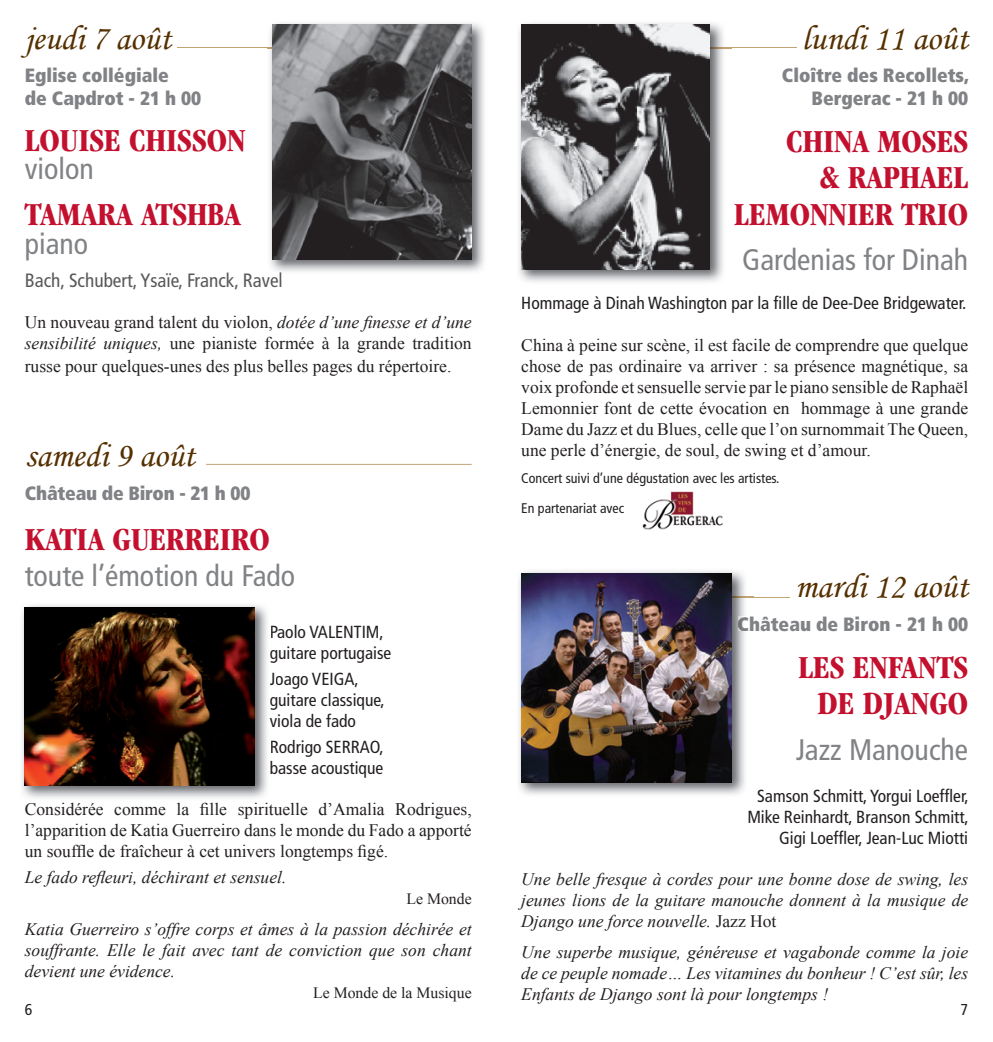
<style>
.page{position:relative;width:993px;height:1042px;background:#fff}
.page>*{position:absolute;margin:0;border:0;box-sizing:border-box;transform-origin:0 0}
.t1{font:35px "Monotype Corsiva";color:#553000}
.t2{font:700 condensed 33.25px/36.4px "Garamond";color:#c3102e;text-align:right}
.t3{font:condensed 29.75px "Frutiger";color:#808285}
.t4{font:900 condensed 19.25px/23.1px "Frutiger";color:#808285;text-align:right}
.t5{font:condensed 19.25px "Frutiger";color:#57585a}
.t6{font:17.5px/21px "Times New Roman";color:#231f20;text-align:justify}
.t7{font:italic 17.5px/21px "Times New Roman";color:#231f20;text-align:justify}
.t8{font:condensed 17.5px/21px "Frutiger";color:#231f20}
.t9{font:15.75px "Times New Roman";color:#231f20}
.t10{font:condensed 15.75px "Frutiger";color:#231f20}
.t11{font:condensed 14px "Frutiger";color:#231f20}
.s1{font-style:italic}
.s2{color:#6b6b6e}
.s3{font-style:normal}
</style>
<div class="page">
<img style="left:22px;top:605px;width:245px;height:193px">
<img style="left:25px;top:608px;width:230px;height:177px">
<hr style="left:708px;top:597px;width:81px;height:1px;background:#c3a273">
<hr style="left:708px;top:47px;width:88px;height:1px;background:#c3a273">
<img style="left:519px;top:571px;width:233px;height:224px">
<img style="left:738px;top:616px;width:14px;height:15px">
<img style="left:731px;top:597px;width:21px;height:1px">
<img style="left:521px;top:573px;width:210px;height:209px">
<img style="left:519px;top:23px;width:212px;height:259px">
<svg style="left:709px;top:47px;width:22px;height:1px"></svg>
<img style="left:521px;top:25px;width:188px;height:244px">
<hr style="left:206px;top:464px;width:265px;height:1px;background:#c3a273">
<hr style="left:178px;top:47px;width:105px;height:1px;background:#c3a273">
<img style="left:267px;top:23px;width:217px;height:249px">
<img style="left:273px;top:25px;width:198px;height:234px">
<img style="left:642px;top:491px;width:80px;height:39px">
<h1 class="t1" style="left:25px;top:21px;width:148px">jeudi 7 août</h1>
<p class="t4" style="left:25px;top:65px;width:178px;text-align:left">Eglise collégiale<br>de Capdrot - 21 h 00</p>
<h2 class="t2" style="left:25px;top:125px;width:222px">LOUISE CHISSON</h2>
<h3 class="t3" style="left:25px;top:157px;width:70px">violon</h3>
<h2 class="t2" style="left:25px;top:199px;width:217px">TAMARA ATSHBA</h2>
<h3 class="t3" style="left:25px;top:231px;width:65px">piano</h3>
<p class="t5" style="left:25px;top:272px;width:259px">Bach, Schubert, Ysaïe, Franck, Ravel</p>
<p class="t6" style="left:25px;top:311px;width:448px">Un nouveau grand talent du violon, <span class="s1">dotée d’une finesse et d’une sensibilité uniques,</span> une pianiste formée à la grande tradition</p>
<p class="t6" style="left:25px;top:355px;width:428px">russe pour quelques-unes des plus belles pages du répertoire.</p>
<h1 class="t1" style="left:801px;top:22px;width:168px">lundi 11 août</h1>
<p class="t4" style="left:781px;top:66px;width:188px">Cloître des Recollets,<br>Bergerac - 21 h 00</p>
<h2 class="t2" style="left:734px;top:126px;width:235px">CHINA MOSES<br>&amp; RAPHAEL<br>LEMONNIER TRIO</h2>
<h3 class="t3" style="left:741px;top:248px;width:227px">Gardenias for Dinah</h3>
<p class="t8" style="left:521px;top:294px;width:446px">Hommage à Dinah Washington par la fille de Dee-Dee Bridgewater.</p>
<p class="t6" style="left:521px;top:334px;width:448px">China à peine sur scène, il est facile de comprendre que quelque chose de pas ordinaire va arriver : sa présence magnétique, sa voix profonde et sensuelle servie par le piano sensible de Raphaël Lemonnier font de cette évocation en hommage à une grande Dame du Jazz et du Blues, celle que l’on surnommait The Queen, une perle d’énergie, de soul, de swing et d’amour.</p>
<p class="t11" style="left:521px;top:472px;width:260px">Concert suivi d’une dégustation avec les artistes.</p>
<p class="t11" style="left:521px;top:503px;width:104px">En partenariat avec</p>
<h1 class="t1" style="left:25px;top:438px;width:172px">samedi 9 août</h1>
<p class="t4" style="left:25px;top:484px;width:227px">Château de Biron - 21 h 00</p>
<h2 class="t2" style="left:25px;top:524px;width:246px">KATIA GUERREIRO</h2>
<h3 class="t3" style="left:25px;top:563px;width:272px">toute l’émotion du Fado</h3>
<p class="t8" style="left:270px;top:622px;width:123px">Paolo VALENTIM, guitare portugaise</p>
<p class="t8" style="left:270px;top:669px;width:116px">Joago VEIGA, guitare classique, viola de fado</p>
<p class="t8" style="left:270px;top:737px;width:115px">Rodrigo SERRAO, basse acoustique</p>
<p class="t6" style="left:25px;top:798px;width:166px">Cons r e comme a</p>
<h1 class="t1" style="left:794px;top:570px;width:174px">mardi 12 août</h1>
<p class="t4" style="left:737px;top:614px;width:232px"><span class="s2">C</span>hâteau de Biron - 21 h 00</p>
<h2 class="t2" style="left:798px;top:653px;width:171px;text-align:center">LES ENFANTS<br>DE DJANGO</h2>
<h3 class="t3" style="left:795px;top:737px;width:174px">Jazz Manouche</h3>
<p class="t8" style="left:747px;top:786px;width:223px;text-align:right">Samson Schmitt, Yorgui Loeffler,<br>Mike Reinhardt, Branson Schmitt,<br>Gigi Loeffler, Jean-Luc Miotti</p>
<p class="t7" style="left:521px;top:868px;width:448px">Une belle fresque à cordes pour une bonne dose de swing, les jeunes lions de la guitare manouche donnent à la musique de Django une force nouvelle. <span class="s3">Jazz Hot</span></p>
<p class="t7" style="left:521px;top:941px;width:448px">Une superbe musique, généreuse et vagabonde comme la joie de ce peuple nomade… Les vitamines du bonheur ! C’est sûr, les Enfants de Django sont là pour longtemps !</p>
<p class="t6" style="left:25px;top:798px;width:448px;text-indent:152px">l fille sp r uelle d’Amalia Rodrigues, l’apparition de Katia Guerreiro dans le monde du Fado a apporté un souffle de fraîcheur à cet univers longtemps figé.</p>
<p class="t7" style="left:25px;top:866px;width:263px">Le fado refleuri, déchirant et sensuel.</p>
<p class="t9" style="left:406px;top:889px;width:67px">Le Monde</p>
<p class="t7" style="left:25px;top:918px;width:448px">Katia Guerreiro s’offre corps et âmes à la passion déchirée et souffrante. Elle le fait avec tant de conviction que son chant devient une évidence.</p>
<p class="t9" style="left:313px;top:983px;width:160px">Le Monde de la Musique</p>
<p class="t10" style="left:25px;top:1003px;width:9px">6</p>
<p class="t10" style="left:960px;top:1003px;width:9px">7</p>
<p class="t6" style="left:61px;top:798px;width:36px">idé é</p>
<p class="t6" style="left:253px;top:798px;width:22px">i it</p>
</div>
